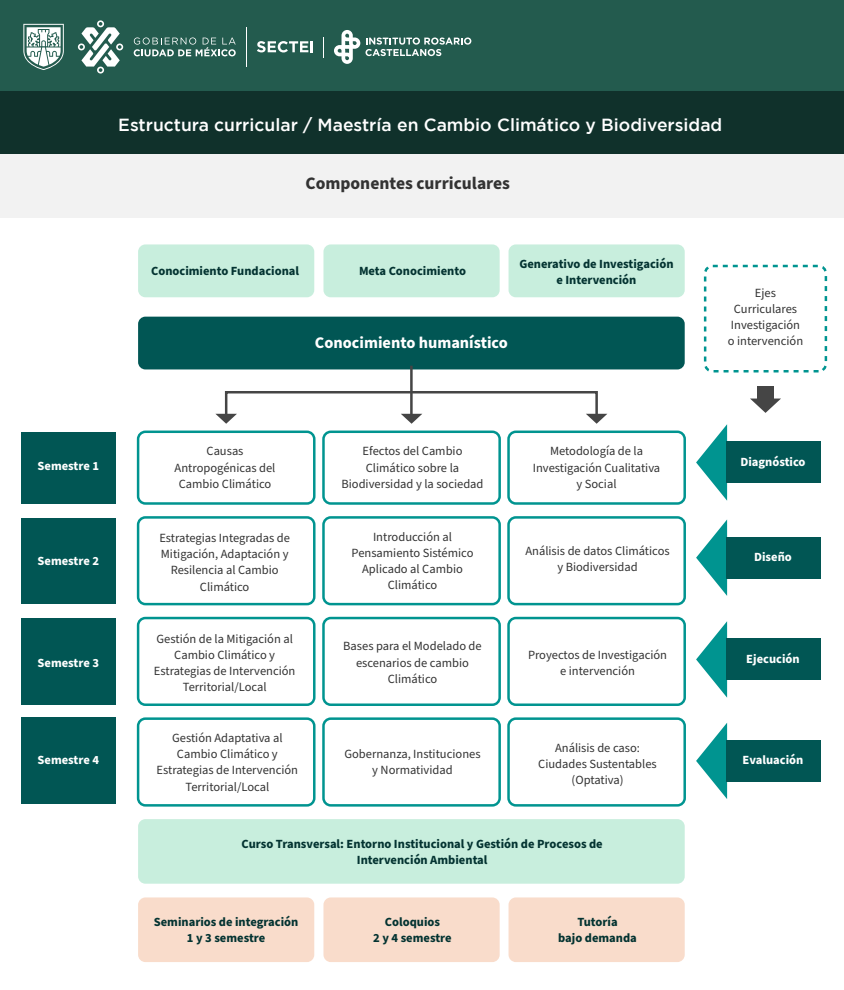
<style>
.page{position:relative;width:844px;height:990px;background:#fff}
.page>*{position:absolute;margin:0;border:0;box-sizing:border-box;transform-origin:0 0}
.t1{font:500 17.5px "Gotham";color:#fff}
.t2{font:700 17.5px "Source Sans Pro";color:#333}
.t3{font:700 16.25px "Source Sans Pro";color:#fff}
.t4{font:12.5px/16.1px "Source Sans Pro";color:#333;text-align:center}
.t5{font:700 12.5px/16.1px "Source Sans Pro";color:#033331;text-align:center}
.t6{font:700 12.5px "Source Sans Pro";color:#fff}
</style>
<div class="page">
<div style="left:0;top:91px;width:844px;height:64px;background:#10312b"></div>
<div style="left:0;top:154px;width:844px;height:63px;background:#f2f2f2"></div>
<div style="left:138px;top:317px;width:547px;height:52px;background:#015654;border-radius:7px"></div>
<div style="left:138px;top:819px;width:547px;height:65px;background:#c8eedd;border-radius:7px"></div>
<div style="left:138px;top:244px;width:176px;height:53px;background:#c8eedd;border-radius:7px"></div>
<div style="left:323px;top:244px;width:177px;height:53px;background:#c8eedd;border-radius:7px"></div>
<div style="left:508px;top:244px;width:177px;height:53px;background:#c8eedd;border-radius:7px"></div>
<div style="left:137px;top:431px;width:178px;height:74px;border:2px solid #009490;border-radius:7px"></div>
<div style="left:322px;top:431px;width:179px;height:74px;border:2px solid #009490;border-radius:7px"></div>
<div style="left:507px;top:431px;width:179px;height:74px;border:2px solid #009490;border-radius:7px"></div>
<div style="left:138px;top:897px;width:176px;height:65px;background:#f9dccb;border-radius:7px"></div>
<div style="left:323px;top:897px;width:177px;height:65px;background:#f9dccb;border-radius:7px"></div>
<div style="left:508px;top:897px;width:177px;height:65px;background:#f9dccb;border-radius:7px"></div>
<div style="left:137px;top:516px;width:178px;height:89px;border:2px solid #009490;border-radius:7px"></div>
<div style="left:322px;top:516px;width:179px;height:89px;border:2px solid #009490;border-radius:7px"></div>
<div style="left:507px;top:516px;width:179px;height:89px;border:2px solid #009490;border-radius:7px"></div>
<div style="left:137px;top:617px;width:178px;height:89px;border:2px solid #009490;border-radius:7px"></div>
<div style="left:322px;top:617px;width:179px;height:89px;border:2px solid #009490;border-radius:7px"></div>
<div style="left:507px;top:617px;width:179px;height:89px;border:2px solid #009490;border-radius:7px"></div>
<div style="left:137px;top:717px;width:178px;height:90px;border:2px solid #009490;border-radius:7px"></div>
<div style="left:322px;top:717px;width:179px;height:90px;border:2px solid #009490;border-radius:7px"></div>
<div style="left:507px;top:717px;width:179px;height:90px;border:2px solid #009490;border-radius:7px"></div>
<div style="left:757px;top:386px;width:17px;height:15px;background:#454545"></div>
<svg style="left:750px;top:399px;width:31px;height:14px"></svg>
<div style="left:225px;top:391px;width:373px;height:29px;border:2px solid #454545"></div>
<hr style="left:410px;top:366px;width:3px;height:53px;background:#454545">
<svg style="left:215px;top:414px;width:22px;height:10px"></svg>
<svg style="left:401px;top:414px;width:21px;height:10px"></svg>
<svg style="left:586px;top:414px;width:21px;height:10px"></svg>
<div style="left:704px;top:265px;width:123px;height:107px;border:2px dashed #009490;border-radius:7px"></div>
<svg style="left:696px;top:424px;width:31px;height:77px"></svg>
<svg style="left:696px;top:519px;width:31px;height:77px"></svg>
<svg style="left:696px;top:621px;width:31px;height:77px"></svg>
<svg style="left:696px;top:723px;width:31px;height:76px"></svg>
<div style="left:726px;top:442px;width:94px;height:41px;background:#015654"></div>
<div style="left:726px;top:537px;width:94px;height:41px;background:#015654"></div>
<div style="left:726px;top:639px;width:94px;height:41px;background:#015654"></div>
<div style="left:726px;top:740px;width:94px;height:42px;background:#015654"></div>
<div style="left:22px;top:432px;width:94px;height:71px;background:#015654"></div>
<div style="left:22px;top:518px;width:94px;height:86px;background:#015654"></div>
<div style="left:22px;top:618px;width:94px;height:87px;background:#015654"></div>
<div style="left:22px;top:718px;width:94px;height:86px;background:#015654"></div>
<div style="left:0;top:0;width:844px;height:91px;background:#235b4e"></div>
<svg style="left:78px;top:20px;width:45px;height:54px"></svg>
<svg style="left:23px;top:24px;width:41px;height:46px"></svg>
<svg style="left:134px;top:37px;width:102px;height:19px"></svg>
<hr style="left:246px;top:27px;width:1px;height:40px;background:#fff">
<svg style="left:323px;top:37px;width:1px;height:21px"></svg>
<svg style="left:257px;top:41px;width:56px;height:11px"></svg>
<svg style="left:334px;top:30px;width:137px;height:34px"></svg>
<h1 class="t1" style="left:118px;top:115px;width:605px">Estructura curricular / Maestría en Cambio Climático y Biodiversidad</h1>
<h1 class="t2" style="left:305px;top:172px;width:206px">Componentes curriculares</h1>
<p class="t5" style="left:151px;top:263px;width:150px">Conocimiento Fundacional</p>
<p class="t5" style="left:359px;top:263px;width:108px">Meta Conocimiento</p>
<p class="t5" style="left:519px;top:256px;width:156px">Generativo de Investigación e Intervención</p>
<h2 class="t3" style="left:315px;top:332px;width:194px">Conocimiento humanístico</h2>
<p class="t4" style="left:728px;top:285px;width:77px">Ejes<br>Curriculares<br>Investigación o intervención</p>
<p class="t6" style="left:38px;top:457px;width:63px">Semestre 1</p>
<p class="t4" style="left:175px;top:444px;width:102px">Causas<br>Antropogénicas del<br>Cambio Climático</p>
<p class="t4" style="left:341px;top:444px;width:144px">Efectos del Cambio<br>Climático sobre la<br>Biodiversidad y la sociedad</p>
<p class="t4" style="left:533px;top:444px;width:129px">Metodología de la<br>Investigación Cualitativa y Social</p>
<p class="t6" style="left:740px;top:453px;width:67px">Diagnóstico</p>
<p class="t6" style="left:38px;top:552px;width:63px">Semestre 2</p>
<p class="t4" style="left:159px;top:531px;width:132px">Estrategias Integradas de<br>Mitigación, Adaptación y<br>Resilencia al Cambio<br>Climático</p>
<p class="t4" style="left:351px;top:529px;width:123px">Introducción al<br>Pensamiento Sistémico<br>Aplicado al Cambio<br>Climático</p>
<p class="t4" style="left:525px;top:543px;width:146px">Análisis de datos Climáticos y Biodiversidad</p>
<p class="t6" style="left:754px;top:549px;width:39px">Diseño</p>
<p class="t6" style="left:38px;top:654px;width:63px">Semestre 3</p>
<p class="t6" style="left:38px;top:752px;width:63px">Semestre 4</p>
<p class="t4" style="left:154px;top:631px;width:143px">Gestión de la Mitigación al<br>Cambio Climático y<br>Estrategias de Intervención<br>Territorial/Local</p>
<p class="t4" style="left:343px;top:639px;width:140px">Bases para el Modelado de escenarios de cambio<br>Climático</p>
<p class="t4" style="left:528px;top:647px;width:141px">Proyectos de Investigación e intervención</p>
<p class="t4" style="left:157px;top:731px;width:143px">Gestión Adaptativa al<br>Cambio Climático y<br>Estrategias de Intervención<br>Territorial/Local</p>
<p class="t4" style="left:344px;top:746px;width:138px">Gobernanza, Instituciones y Normatividad</p>
<p class="t4" style="left:538px;top:741px;width:120px">Análisis de caso:<br>Ciudades Sustentables (Optativa)</p>
<p class="t6" style="left:746px;top:650px;width:55px">Ejecución</p>
<p class="t6" style="left:742px;top:752px;width:62px">Evaluación</p>
<p class="t5" style="left:242px;top:836px;width:363px">Curso Transversal: Entorno Institucional y Gestión de Procesos de<br>Intervención Ambiental</p>
<p class="t5" style="left:154px;top:914px;width:146px">Seminarios de integración<br>1 y 3 semestre</p>
<p class="t5" style="left:373px;top:914px;width:80px">Coloquios<br>2 y 4 semestre</p>
<p class="t5" style="left:558px;top:914px;width:80px">Tutoría<br>bajo demanda</p>
</div>
